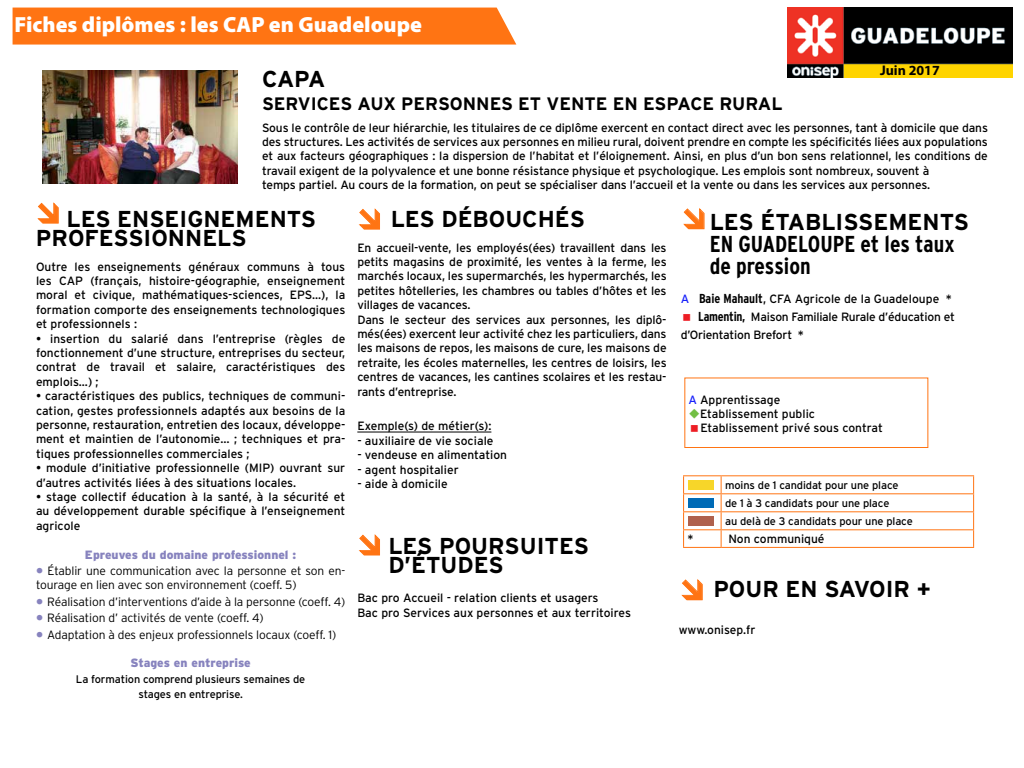
<style>
.page{position:relative;width:1024px;height:768px;background:#fff}
.page>*{position:absolute;margin:0;border:0;box-sizing:border-box;transform-origin:0 0}
.t1{font:700 23px/19px "Interstate";color:#000}
.t2{font:700 condensed 23px/22px "Interstate";color:#000}
.t3{font:900 22px "Myriad Pro";color:#fff}
.t4{font:700 18px "Interstate";color:#000}
.t5{font:700 14px "Myriad Pro";color:#000}
.t6{font:12px/14.4px "Interstate";letter-spacing:-.01em;color:#000}
.t7{font:300 12px/14.4px "Interstate";letter-spacing:-.01em;color:#000}
.t8{font:900 12px "Interstate";color:#8783be}
.t9{font:11px/18px "Interstate";letter-spacing:-.01em;color:#000;text-align:center}
.s1{color:#ff7413}
.s2{font-weight:900;color:#8783be}
.s3{color:#1922fb}
.s4{font-weight:700;font-stretch:condensed;font-size:13px}
.s5{color:#72bf44}
</style>
<div class="page">
<svg style="left:13px;top:8px;width:504px;height:37px;background:#ff822c"></svg>
<div style="left:15px;top:15px;width:483px;height:27px;background:#ff7413"></div>
<hr style="left:357px;top:432px;width:134px;height:1px;background:#000">
<img style="left:787px;top:7px;width:226px;height:71px">
<img style="left:42px;top:70px;width:196px;height:114px">
<svg style="left:37px;top:202px;width:22px;height:22px"></svg>
<svg style="left:358px;top:534px;width:22px;height:22px"></svg>
<hr style="left:683px;top:475px;width:38px;height:1px;background:#ff7413">
<hr style="left:721px;top:475px;width:253px;height:1px;background:#ff7413">
<hr style="left:683px;top:493px;width:38px;height:1px;background:#ff7413">
<hr style="left:721px;top:493px;width:253px;height:1px;background:#ff7413">
<hr style="left:683px;top:511px;width:38px;height:1px;background:#ff7413">
<hr style="left:721px;top:511px;width:253px;height:1px;background:#ff7413">
<hr style="left:683px;top:529px;width:38px;height:1px;background:#ff7413">
<svg style="left:683px;top:476px;width:1px;height:71px"></svg>
<hr style="left:721px;top:529px;width:253px;height:1px;background:#ff7413">
<svg style="left:721px;top:476px;width:1px;height:71px"></svg>
<svg style="left:973px;top:476px;width:1px;height:71px"></svg>
<hr style="left:683px;top:547px;width:38px;height:1px;background:#ff7413">
<hr style="left:721px;top:547px;width:253px;height:1px;background:#ff7413">
<div style="left:688px;top:480px;width:25px;height:10px;background:#f7d629"></div>
<div style="left:688px;top:498px;width:25px;height:10px;background:#006bb6"></div>
<div style="left:688px;top:516px;width:25px;height:10px;background:#af614d"></div>
<div style="left:684px;top:377px;width:244px;height:71px;border:1px solid #ff7413"></div>
<svg style="left:358px;top:208px;width:22px;height:22px"></svg>
<svg style="left:681px;top:579px;width:22px;height:22px"></svg>
<svg style="left:683px;top:208px;width:22px;height:22px"></svg>
<h2 class="t3" style="left:15px;top:9px;width:409px">Fiches diplômes : les CAP en Guadeloupe</h2>
<h1 class="t1" style="left:262px;top:70px;width:65px">CAPA</h1>
<h3 class="t4" style="left:262px;top:93px;width:522px">SERVICES AUX PERSONNES ET VENTE EN ESPACE RURAL</h3>
<p class="t5" style="left:880px;top:61px;width:61px">Juin 2017</p>
<p class="t6" style="left:262px;top:120px;width:728px">Sous le contrôle de leur hiérarchie, les titulaires de ce diplôme exercent en contact direct avec les personnes, tant à domicile que dans des structures. Les activités de services aux personnes en milieu rural, doivent prendre en compte les spécificités liées aux populations et aux facteurs géographiques : la dispersion de l’habitat et l’éloignement. Ainsi, en plus d’un bon sens relationnel, les conditions de travail exigent de la polyvalence et une bonne résistance physique et psychologique. Les emplois sont nombreux, souvent à<br>temps partiel. Au cours de la formation, on peut se spécialiser dans l’accueil et la vente ou dans les services aux personnes.</p>
<h1 class="t1" style="left:36px;top:209px;width:282px"><span class="s1">→</span> LES ENSEIGNEMENTS<br>PROFESSIONNELS</h1>
<p class="t6" style="left:36px;top:259px;width:311px;text-align:justify">Outre les enseignements généraux communs à tous les CAP (français, histoire-géographie, enseignement moral et civique, mathématiques-sciences, EPS...), la formation comporte des enseignements technologiques et professionnels :</p>
<p class="t6" style="left:36px;top:331px;width:311px;text-align:justify">• insertion du salarié dans l’entreprise (règles de fonctionnement d’une structure, entreprises du secteur, contrat de travail et salaire, caractéristiques des emplois...) ;</p>
<p class="t6" style="left:36px;top:389px;width:311px;text-align:justify">• caractéristiques des publics, techniques de communi&shy;cation, gestes professionnels adaptés aux besoins de la personne, restauration, entretien des locaux, développe&shy;ment et maintien de l’autonomie… ; techniques et pra&shy;tiques professionnelles commerciales ;</p>
<p class="t6" style="left:36px;top:461px;width:311px">• module d’initiative professionnelle (MIP) ouvrant sur d’autres activités liées à des situations locales.</p>
<p class="t6" style="left:36px;top:489px;width:311px;text-align:justify">• stage collectif éducation à la santé, à la sécurité et au développement durable spécifique à l’enseignement agricole</p>
<p class="t8" style="left:85px;top:547px;width:213px">Epreuves du domaine professionnel :</p>
<p class="t7" style="left:36px;top:563px;width:311px"><span class="s2">•</span> Établir une communication avec la personne et son en&shy;tourage en lien avec son environnement (coeff. 5)</p>
<p class="t7" style="left:36px;top:594px;width:311px"><span class="s2">•</span> Réalisation d’interventions d’aide à la personne (coeff. 4)</p>
<p class="t7" style="left:36px;top:611px;width:229px"><span class="s2">•</span> Réalisation d’ activités de vente (coeff. 4)</p>
<p class="t7" style="left:36px;top:627px;width:302px"><span class="s2">•</span> Adaptation à des enjeux professionnels locaux (coeff. 1)</p>
<p class="t8" style="left:131px;top:656px;width:122px">Stages en entreprise</p>
<p class="t9" style="left:76px;top:671px;width:231px;line-height:15.2px">La formation comprend plusieurs semaines de stages en entreprise.</p>
<h1 class="t1" style="left:391px;top:209px;width:196px">LES DÉBOUCHÉS</h1>
<p class="t6" style="left:357px;top:240px;width:311px">En accueil-vente, les employés(ées) travaillent dans les petits magasins de proximité, les ventes à la ferme, les marchés locaux, les supermarchés, les hypermarchés, les petites hôtelleries, les chambres ou tables d’hôtes et les villages de vacances.<br>Dans le secteur des services aux personnes, les diplô&shy;més(ées) exercent leur activité chez les particuliers, dans les maisons de repos, les maisons de cure, les maisons de retraite, les écoles maternelles, les centres de loisirs, les centres de vacances, les cantines scolaires et les restau&shy;rants d’entreprise.</p>
<p class="t6" style="left:357px;top:419px;width:136px">Exemple(s) de métier(s):</p>
<p class="t6" style="left:357px;top:433px;width:138px">- auxiliaire de vie sociale</p>
<p class="t6" style="left:357px;top:448px;width:151px">- vendeuse en alimentation</p>
<p class="t6" style="left:357px;top:462px;width:103px">- agent hospitalier</p>
<p class="t6" style="left:357px;top:477px;width:92px">- aide à domicile</p>
<h1 class="t1" style="left:710px;top:212px;width:261px">LES ÉTABLISSEMENTS</h1>
<h1 class="t2" style="left:710px;top:233px;width:246px">EN GUADELOUPE et les taux de pression</h1>
<p class="t6" style="left:681px;top:292px;width:273px"><span class="s3">A</span> <span class="s4">Baie Mahault</span>, CFA Agricole de la Guadeloupe *</p>
<p class="t6" style="left:698px;top:310px;width:258px"><span class="s4">Lamentin,</span> Maison Familiale Rurale d’éducation et</p>
<p class="t6" style="left:681px;top:328px;width:125px">d’Orientation Brefort *</p>
<p class="t6" style="left:688px;top:392px;width:94px"><span class="s3">A</span> Apprentissage</p>
<p class="t6" style="left:700px;top:406px;width:184px;line-height:14px;text-indent:-12px"><span class="s5">◆</span>Etablissement public<br>Etablissement privé sous contrat</p>
<p class="t9" style="left:725px;top:476px;width:189px;text-align:left">moins de 1 candidat pour une place de 1 à 3 candidats pour une place<br>au delà de 3 candidats pour une place</p>
<p class="t6" style="left:688px;top:532px;width:7px">*</p>
<p class="t6" style="left:728px;top:532px;width:98px">Non communiqué</p>
<h1 class="t1" style="left:388px;top:536px;width:202px;text-indent:-31px"><span class="s1">→</span> LES POURSUITES<br>D’ÉTUDES</h1>
<p class="t6" style="left:357px;top:591px;width:275px">Bac pro Accueil - relation clients et usagers<br>Bac pro Services aux personnes et aux territoires</p>
<h1 class="t1" style="left:713px;top:580px;width:219px">POUR EN SAVOIR +</h1>
<p class="t6" style="left:679px;top:622px;width:78px">www.onisep.fr</p>
</div>
